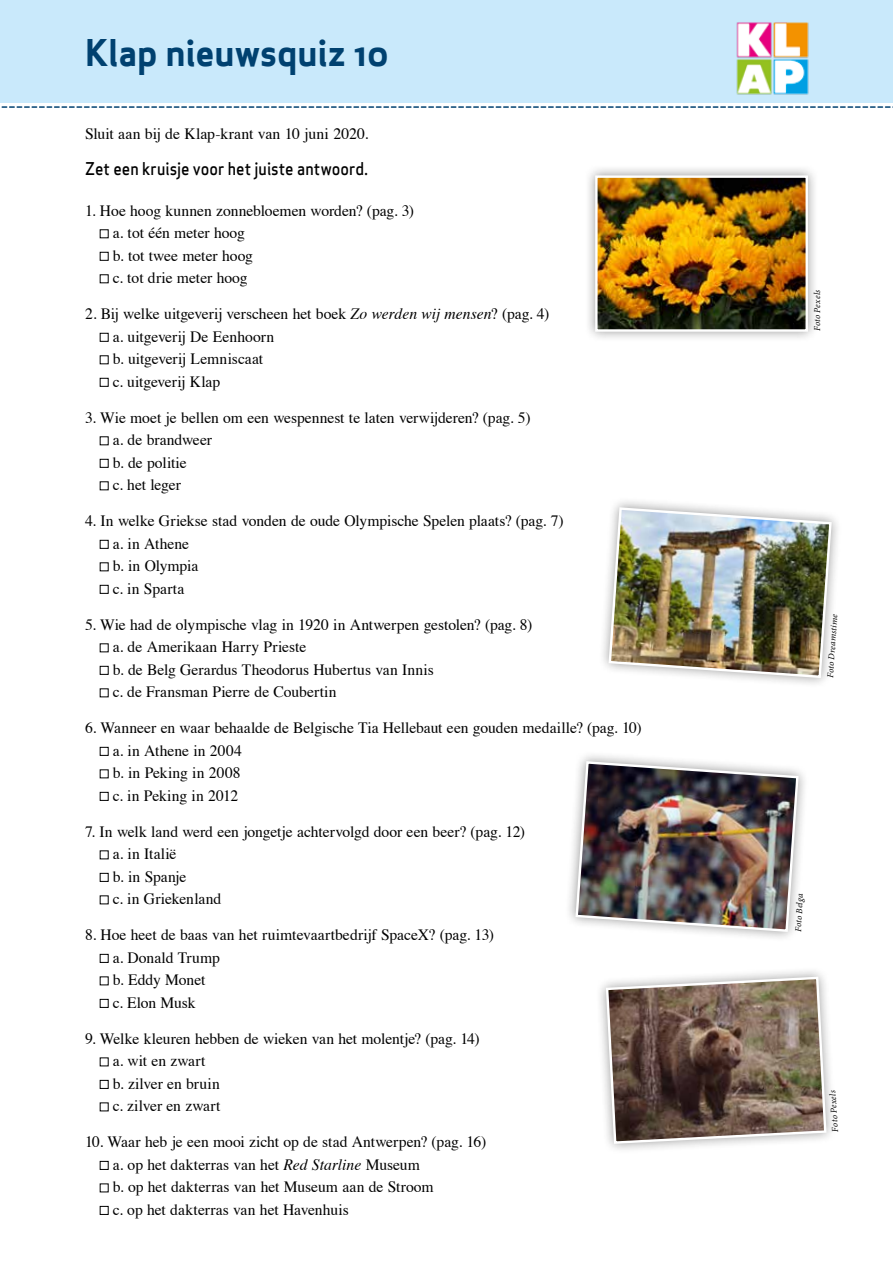
<style>
.page{position:relative;width:893px;height:1263px;background:#fff}
.page>*{position:absolute;margin:0;border:0;box-sizing:border-box;transform-origin:0 0}
.t1{font:36px "Apex Sans Bold ST";letter-spacing:-.01em;color:#004170}
.t2{font:17.25px "Apex Sans Medium ST";letter-spacing:.005em;color:#000;scale:.9 1}
.t3{font:15.75px/22.5px "Times";letter-spacing:-.005em;color:#000}
.t4{font:italic 9px "Minion Pro";letter-spacing:.025em;color:#000}
.s1{font-style:italic}
</style>
<div class="page">
<div style="left:100px;top:252px;width:8px;height:9px;border:1px solid #000"></div>
<div style="left:100px;top:333px;width:8px;height:9px;border:1px solid #000"></div>
<div style="left:100px;top:378px;width:8px;height:9px;border:1px solid #000"></div>
<div style="left:100px;top:459px;width:8px;height:9px;border:1px solid #000"></div>
<div style="left:100px;top:540px;width:8px;height:9px;border:1px solid #000"></div>
<div style="left:100px;top:585px;width:8px;height:9px;border:1px solid #000"></div>
<div style="left:100px;top:666px;width:8px;height:9px;border:1px solid #000"></div>
<div style="left:100px;top:747px;width:8px;height:9px;border:1px solid #000"></div>
<div style="left:100px;top:792px;width:8px;height:9px;border:1px solid #000"></div>
<div style="left:100px;top:873px;width:8px;height:9px;border:1px solid #000"></div>
<div style="left:100px;top:954px;width:8px;height:9px;border:1px solid #000"></div>
<div style="left:100px;top:999px;width:8px;height:9px;border:1px solid #000"></div>
<div style="left:100px;top:1080px;width:8px;height:9px;border:1px solid #000"></div>
<div style="left:100px;top:1161px;width:8px;height:9px;border:1px solid #000"></div>
<div style="left:100px;top:1206px;width:8px;height:9px;border:1px solid #000"></div>
<div style="left:584px;top:164px;width:235px;height:179px;background:#000;opacity:.4"></div>
<img style="left:598px;top:178px;width:207px;height:151px">
<div style="left:595px;top:175px;width:213px;height:157px;border:2px solid #fff"></div>
<div style="left:598px;top:497px;width:244px;height:192px;background:#000;opacity:.4"></div>
<img style="left:607px;top:506px;width:226px;height:173px">
<div style="left:565px;top:750px;width:244px;height:193px;background:#000;opacity:.4"></div>
<img style="left:574px;top:760px;width:226px;height:173px">
<div style="left:595px;top:966px;width:242px;height:188px;background:#000;opacity:.4"></div>
<svg style="left:605px;top:975px;width:223px;height:170px;background:#827166"></svg>
<svg style="left:1px;top:106px;width:892px;height:2px;background:#7396b0"></svg>
<div style="left:0;top:0;width:893px;height:102px;background:#c9e9fb"></div>
<img style="left:736px;top:22px;width:73px;height:73px">
<h1 class="t1" style="left:85px;top:29px;width:305px">Klap nieuwsquiz 10</h1>
<p class="t3" style="left:85px;top:121px;width:285px">Sluit aan bij de Klap-krant van 10 juni 2020.</p>
<p class="t2" style="left:85px;top:158px;width:316px">Zet een kruisje voor het juiste antwoord.</p>
<p class="t3" style="left:113px;top:198px;width:303px;text-indent:-28px">1. Hoe hoog kunnen zonnebloemen worden? (pag. 3) a. tot één meter hoog<br>b. tot twee meter hoog<br>c. tot drie meter hoog</p>
<p class="t3" style="left:113px;top:301px;width:438px;text-indent:-28px">2. Bij welke uitgeverij verscheen het boek <span class="s1">Zo werden wij mensen</span>? (pag. 4) a. uitgeverij De Eenhoorn<br>b. uitgeverij Lemniscaat<br>c. uitgeverij Klap</p>
<p class="t3" style="left:113px;top:405px;width:419px;text-indent:-28px">3. Wie moet je bellen om een wespennest te laten verwijderen? (pag. 5) a. de brandweer<br>b. de politie<br>c. het leger</p>
<p class="t3" style="left:113px;top:508px;width:453px;text-indent:-28px">4. In welke Griekse stad vonden de oude Olympische Spelen plaats? (pag. 7) a. in Athene<br>b. in Olympia<br>c. in Sparta</p>
<p class="t3" style="left:113px;top:612px;width:421px;text-indent:-28px">5. Wie had de olympische vlag in 1920 in Antwerpen gestolen? (pag. 8) a. de Amerikaan Harry Prieste<br>b. de Belg Gerardus Theodorus Hubertus van Innis<br>c. de Fransman Pierre de Coubertin</p>
<p class="t3" style="left:113px;top:715px;width:530px;text-indent:-28px">6. Wanneer en waar behaalde de Belgische Tia Hellebaut een gouden medaille? (pag. 10) a. in Athene in 2004<br>b. in Peking in 2008<br>c. in Peking in 2012</p>
<p class="t3" style="left:113px;top:819px;width:414px;text-indent:-28px">7. In welk land werd een jongetje achtervolgd door een beer? (pag. 12) a. in Italië<br>b. in Spanje<br>c. in Griekenland</p>
<p class="t3" style="left:113px;top:922px;width:383px;text-indent:-28px">8. Hoe heet de baas van het ruimtevaartbedrijf SpaceX? (pag. 13) a. Donald Trump<br>b. Eddy Monet<br>c. Elon Musk</p>
<p class="t3" style="left:113px;top:1026px;width:368px;text-indent:-28px">9. Welke kleuren hebben de wieken van het molentje? (pag. 14) a. wit en zwart<br>b. zilver en bruin<br>c. zilver en zwart</p>
<p class="t3" style="left:113px;top:1129px;width:375px;text-indent:-28px">10. Waar heb je een mooi zicht op de stad Antwerpen? (pag. 16) a. op het dakterras van het <span class="s1">Red Starline</span> Museum<br>b. op het dakterras van het Museum aan de Stroom<br>c. op het dakterras van het Havenhuis</p>
<p class="t4" style="left:811px;top:331px;width:43px;rotate:-90deg">Foto Pexels</p>
<p class="t4" style="left:824px;top:677px;width:65px;rotate:-86deg">Foto Dreamstime</p>
<p class="t4" style="left:792px;top:932px;width:40px;rotate:-87deg">Foto Belga</p>
<p class="t4" style="left:829px;top:1132px;width:43px;rotate:-94deg">Foto Pexels</p>
</div>
